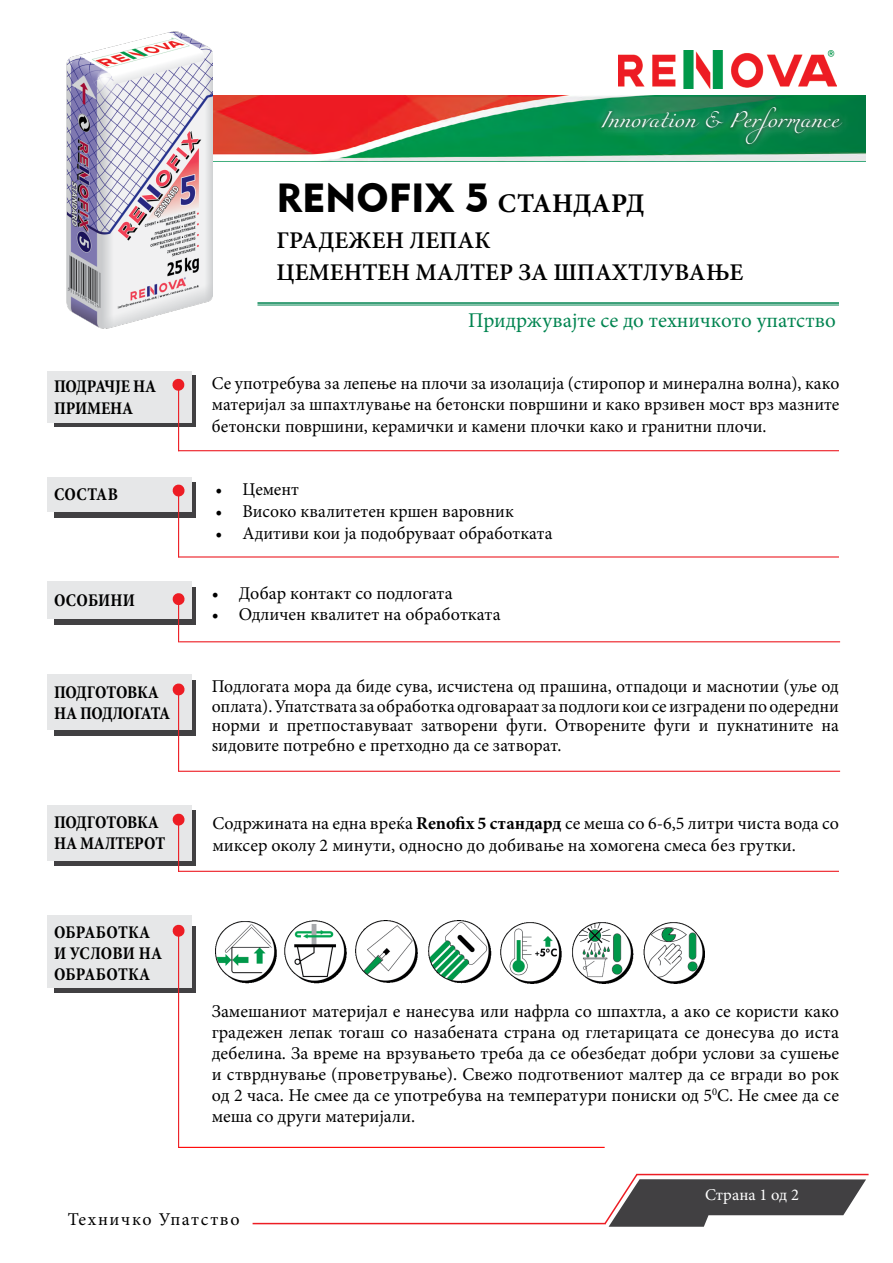
<style>
.page{position:relative;width:893px;height:1263px;background:#fff}
.page>*{position:absolute;margin:0;border:0;box-sizing:border-box;transform-origin:0 0}
.t1{font:40.5px "Geometric 415 BT Black A";color:#000}
.t2{font:700 27px "Minion Pro";color:#000}
.t3{font:600 24px/31.2px "Minion Pro";color:#000}
.t4{font:21px "Minion Pro";color:#008450}
.t5{font:18px/21px "Minion Pro";color:#000;text-align:justify}
.t6{font:700 condensed 18px/21px "Minion Pro";letter-spacing:-.01em;color:#000}
.t7{font:700 condensed 18px/21px "Minion Pro";letter-spacing:.01em;color:#000}
.t8{font:18px "Miama Nueva";color:#fff}
.t9{font:18px "Minion Pro";letter-spacing:.09em;color:#000}
.t10{font:16.5px "Minion Pro";color:#fff}
.s1{font-weight:700}
</style>
<div class="page">
<img style="left:213px;top:95px;width:652px;height:66px">
<hr style="left:636px;top:1174px;width:233px;height:1px;background:#ed1d24">
<svg style="left:603px;top:1173px;width:263px;height:54px"></svg>
<img style="left:618px;top:51px;width:219px;height:37px">
<div style="left:591px;top:97px;width:260px;height:58px;background:#fff;opacity:.9"></div>
<img style="left:66px;top:31px;width:147px;height:297px">
<hr style="left:257px;top:302px;width:582px;height:2px;background:#008450">
<hr style="left:257px;top:305px;width:582px;height:1px;background:#008450">
<img style="left:216px;top:920px;width:488px;height:63px">
<div style="left:54px;top:482px;width:142px;height:36px;background:#414042"></div>
<div style="left:47px;top:478px;width:144px;height:34px;background:#e6e7e8"></div>
<svg style="left:172px;top:484px;width:13px;height:13px"></svg>
<hr style="left:178px;top:492px;width:1px;height:65px;background:#ed1d24">
<hr style="left:178px;top:450px;width:661px;height:1px;background:#ed1d24">
<hr style="left:178px;top:556px;width:661px;height:1px;background:#ed1d24">
<div style="left:54px;top:810px;width:142px;height:56px;background:#414042"></div>
<div style="left:47px;top:805px;width:144px;height:56px;background:#e6e7e8"></div>
<svg style="left:172px;top:813px;width:13px;height:13px"></svg>
<hr style="left:178px;top:820px;width:1px;height:52px;background:#ed1d24">
<hr style="left:178px;top:871px;width:661px;height:1px;background:#ed1d24">
<div style="left:54px;top:680px;width:142px;height:56px;background:#414042"></div>
<div style="left:47px;top:674px;width:144px;height:56px;background:#e6e7e8"></div>
<svg style="left:172px;top:683px;width:13px;height:13px"></svg>
<hr style="left:178px;top:691px;width:1px;height:81px;background:#ed1d24">
<hr style="left:179px;top:771px;width:661px;height:1px;background:#ed1d24">
<div style="left:54px;top:588px;width:142px;height:37px;background:#414042"></div>
<div style="left:47px;top:582px;width:144px;height:37px;background:#e6e7e8"></div>
<svg style="left:172px;top:593px;width:13px;height:13px"></svg>
<hr style="left:178px;top:600px;width:1px;height:42px;background:#ed1d24">
<hr style="left:179px;top:641px;width:661px;height:1px;background:#ed1d24">
<div style="left:54px;top:926px;width:142px;height:67px;background:#414042"></div>
<div style="left:47px;top:915px;width:144px;height:73px;background:#e6e7e8"></div>
<svg style="left:172px;top:924px;width:13px;height:13px"></svg>
<hr style="left:178px;top:933px;width:1px;height:215px;background:#ed1d24">
<hr style="left:253px;top:1223px;width:352px;height:1px;background:#ed1d24">
<div style="left:54px;top:375px;width:142px;height:52px;background:#414042"></div>
<div style="left:47px;top:371px;width:144px;height:52px;background:#e6e7e8"></div>
<svg style="left:172px;top:378px;width:13px;height:14px"></svg>
<hr style="left:178px;top:386px;width:1px;height:65px;background:#ed1d24">
<hr style="left:179px;top:1147px;width:426px;height:1px;background:#f00">
<p class="t8" style="left:601px;top:110px;width:240px">Innovation &amp; Performance</p>
<h1 class="t1" style="left:276px;top:173px;width:214px">RENOFIX 5</h1>
<h2 class="t2" style="left:498px;top:185px;width:148px">СТАНДАРД</h2>
<h3 class="t3" style="left:276px;top:225px;width:468px">ГРАДЕЖЕН ЛЕПАК<br>ЦЕМЕНТЕН МАЛТЕР ЗА ШПАХТЛУВАЊЕ</h3>
<p class="t6" style="left:54px;top:375px;width:104px;line-height:21.6px">ПОДРАЧЈЕ НА<br>ПРИМЕНА</p>
<p class="t6" style="left:54px;top:484px;width:65px">СОСТАВ</p>
<p class="t7" style="left:54px;top:590px;width:82px">ОСОБИНИ</p>
<p class="t6" style="left:54px;top:682px;width:118px">ПОДГОТОВКА<br>НА ПОДЛОГАТА</p>
<p class="t6" style="left:54px;top:812px;width:113px">ПОДГОТОВКА<br>НА МАЛТЕРОТ</p>
<p class="t7" style="left:54px;top:921px;width:110px">ОБРАБОТКА<br>И УСЛОВИ НА<br>ОБРАБОТКА</p>
<p class="t4" style="left:468px;top:306px;width:369px">Придржувајте се до техничкото упатство</p>
<p class="t5" style="left:212px;top:372px;width:629px;line-height:21.6px">Се употребува за лепење на плочи за изолација (стиропор и минерална волна), како материјал за шпахтлување на бетонски површини и како врзивен мост врз мазните бетонски површини, керамички и камени плочки како и гранитни плочи.</p>
<p class="t5" style="left:216px;top:479px;width:85px">• Цемент</p>
<p class="t5" style="left:216px;top:501px;width:300px">• Високо квалитетен кршен варовник</p>
<p class="t5" style="left:216px;top:522px;width:338px">• Адитиви кои ја подобруваат обработката</p>
<p class="t5" style="left:212px;top:583px;width:242px">• Добар контакт со подлогата</p>
<p class="t5" style="left:212px;top:604px;width:290px">• Одличен квалитет на обработката</p>
<p class="t5" style="left:212px;top:677px;width:629px;line-height:19.5px">Подлогата мора да биде сува, исчистена од прашина, отпадоци и маснотии (уље од оплата). Упатствата за обработка одговараат за подлоги кои се изградени по одередни норми и претпоставуваат затворени фуги. Отворените фуги и пукнатините на ѕидовите потребно е претходно да се затворат.</p>
<p class="t5" style="left:212px;top:812px;width:628px;line-height:21.6px">Содржината на една вреќа <span class="s1">Renofix 5 стандард</span> се меша со 6-6,5 литри чиста вода со миксер околу 2 минути, односно до добивање на хомогена смеса без грутки.</p>
<p class="t5" style="left:212px;top:1000px;width:629px">Замешаниот материјал е нанесува или нафрла со шпахтла, а ако се користи како градежен лепак тогаш со назабената страна од глетарицата се донесува до иста дебелина. За време на врзувањето треба да се обезбедат добри услови за сушење и стврднување (проветрување). Свежо подготвениот малтер да се вгради во рок од 2 часа. Не смее да се употребува на температури пониски од 5<sup>0</sup>C. Не смее да се меша со други материјали.</p>
<p class="t10" style="left:705px;top:1184px;width:96px">Страна 1 од 2</p>
<p class="t9" style="left:68px;top:1207px;width:174px">Техничко Упатство</p>
</div>
